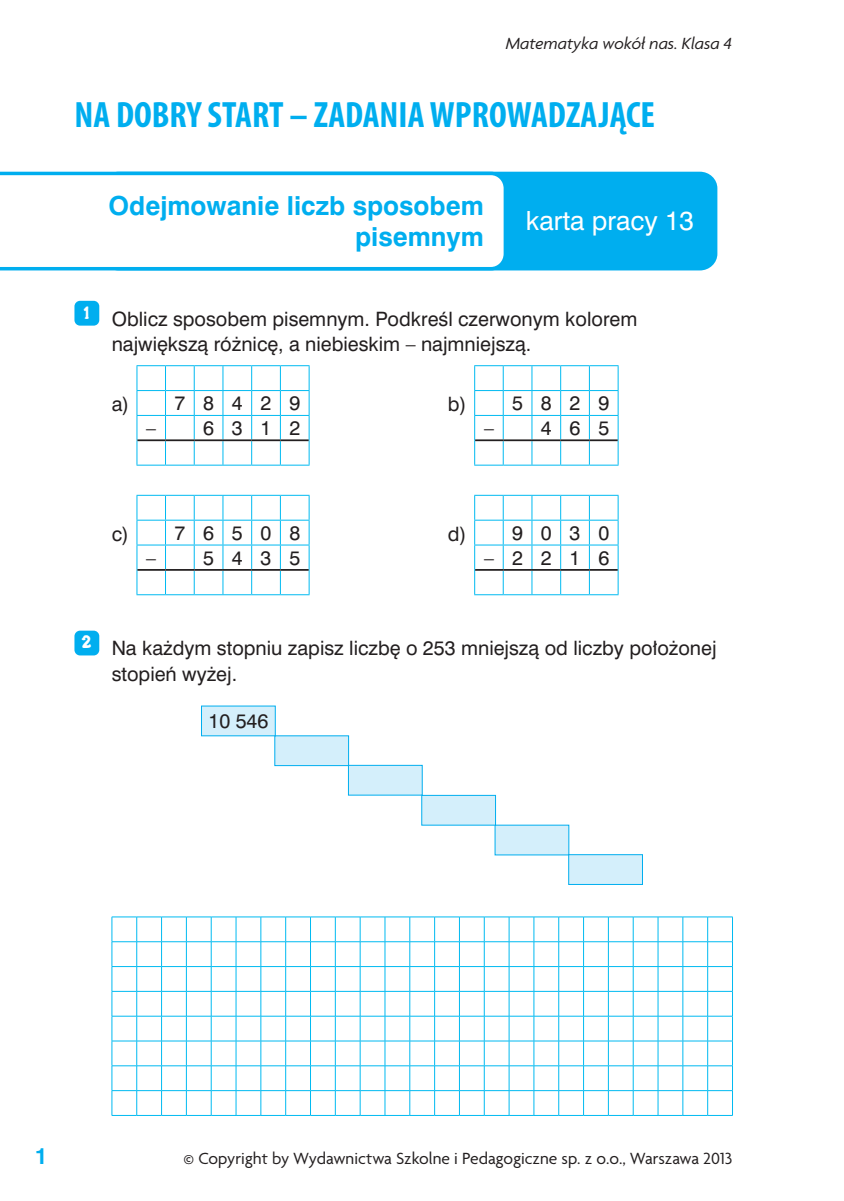
<style>
.page{position:relative;width:844px;height:1201px;background:#fff}
.page>*{position:absolute;margin:0;border:0;box-sizing:border-box;transform-origin:0 0}
.t1{font:700 condensed 36.75px "Myriad Pro";color:#00aeef}
.t2{font:700 24.5px/31.5px "Swis 721 PL";color:#00aeef;text-align:right}
.t3{font:24.5px "Swis 721 PL";color:#fff}
.t4{font:700 21px "Swis 721 PL";color:#00aeef}
.Zadanie{font:18.38px/25.4px "Swis 721 PL";color:#231f20}
.Zadanie-2{font:18.38px/24.7px "Swis 721 PL";letter-spacing:.97em;color:#231f20;text-align:right}
.Zadanie_dalej{font:18.38px "Swis 721 PL";color:#231f20}
.t5{font:17.5px "Agenda Pl";color:#231f20}
.t6{font:italic 17.5px "Agenda Pl";color:#231f20}
.t7{font:17.5px "Ariendezze";color:#fff}
</style>
<div class="page">
<div style="left:103px;top:173px;width:612px;height:96px;background:#00aeef;border-radius:15px"></div>
<div style="left:101px;top:172px;width:616px;height:98px;border:4px solid #00aeef;border-radius:15px"></div>
<svg style="left:0;top:172px;width:507px;height:98px"></svg>
<svg style="left:136px;top:365px;width:173px;height:101px"></svg>
<hr style="left:137px;top:439px;width:28px;height:2px;background:#231f20">
<hr style="left:165px;top:439px;width:29px;height:2px;background:#231f20">
<hr style="left:194px;top:439px;width:29px;height:2px;background:#231f20">
<hr style="left:223px;top:439px;width:28px;height:2px;background:#231f20">
<hr style="left:251px;top:439px;width:29px;height:2px;background:#231f20">
<hr style="left:280px;top:439px;width:28px;height:2px;background:#231f20">
<svg style="left:474px;top:365px;width:144px;height:101px"></svg>
<hr style="left:475px;top:439px;width:28px;height:2px;background:#231f20">
<hr style="left:503px;top:439px;width:29px;height:2px;background:#231f20">
<hr style="left:532px;top:439px;width:28px;height:2px;background:#231f20">
<hr style="left:560px;top:439px;width:29px;height:2px;background:#231f20">
<hr style="left:589px;top:439px;width:28px;height:2px;background:#231f20">
<svg style="left:136px;top:495px;width:173px;height:100px"></svg>
<hr style="left:137px;top:569px;width:28px;height:2px;background:#231f20">
<hr style="left:165px;top:569px;width:29px;height:2px;background:#231f20">
<hr style="left:194px;top:569px;width:29px;height:2px;background:#231f20">
<hr style="left:223px;top:569px;width:28px;height:2px;background:#231f20">
<hr style="left:251px;top:569px;width:29px;height:2px;background:#231f20">
<hr style="left:280px;top:569px;width:28px;height:2px;background:#231f20">
<svg style="left:474px;top:495px;width:144px;height:100px"></svg>
<hr style="left:475px;top:569px;width:28px;height:2px;background:#231f20">
<hr style="left:503px;top:569px;width:29px;height:2px;background:#231f20">
<hr style="left:532px;top:569px;width:28px;height:2px;background:#231f20">
<hr style="left:560px;top:569px;width:29px;height:2px;background:#231f20">
<hr style="left:589px;top:569px;width:28px;height:2px;background:#231f20">
<div style="left:494px;top:824px;width:75px;height:31px;background:#d4effb"></div>
<div style="left:274px;top:735px;width:75px;height:31px;background:#d4effb;border:1px solid #00aeef"></div>
<div style="left:568px;top:854px;width:74px;height:31px;background:#d4effb;border:1px solid #00aeef"></div>
<div style="left:348px;top:765px;width:74px;height:30px;background:#d4effb;border:1px solid #00aeef"></div>
<div style="left:421px;top:795px;width:75px;height:30px;background:#d4effb;border:1px solid #00aeef"></div>
<div style="left:201px;top:706px;width:74px;height:30px;background:#d4effb"></div>
<div style="left:201px;top:705px;width:75px;height:31px;border:1px solid #00aeef"></div>
<svg style="left:112px;top:916px;width:621px;height:200px"></svg>
<div style="left:74px;top:301px;width:25px;height:24px;background:#00aeef;border-radius:6px"></div>
<div style="left:74px;top:630px;width:25px;height:25px;background:#00aeef;border-radius:6px"></div>
<p class="t6" style="left:505px;top:33px;width:228px">Matematyka wokół nas. Klasa 4</p>
<p class="t1" style="left:74px;top:92px;width:582px">NA DOBRY START – ZADANIA WPROWADZAJĄCE</p>
<p class="t2" style="left:108px;top:189px;width:376px">Odejmowanie liczb sposobem pisemnym</p>
<p class="t3" style="left:525px;top:205px;width:169px">karta pracy 13</p>
<p class="t7" style="left:83px;top:301px;width:8px">1</p>
<p class="Zadanie" style="left:112px;top:306px;width:527px">Oblicz sposobem pisemnym. Podkreśl czerwonym kolorem największą różnicę, a niebieskim – najmniejszą.</p>
<p class="Zadanie_dalej" style="left:112px;top:392px;width:19px">a)</p>
<p class="Zadanie" style="left:174px;top:390px;width:127px">78429</p>
<p class="Zadanie" style="left:146px;top:415px;width:11px">–</p>
<p class="Zadanie" style="left:203px;top:415px;width:98px">6312</p>
<p class="Zadanie_dalej" style="left:448px;top:392px;width:20px">b)</p>
<p class="Zadanie" style="left:512px;top:390px;width:98px">5829</p>
<p class="Zadanie" style="left:484px;top:415px;width:11px">–</p>
<p class="Zadanie" style="left:540px;top:415px;width:70px">465</p>
<p class="Zadanie_dalej" style="left:112px;top:521px;width:19px">c)</p>
<p class="Zadanie" style="left:174px;top:520px;width:127px">76508</p>
<p class="Zadanie" style="left:146px;top:544px;width:11px">–</p>
<p class="Zadanie" style="left:203px;top:544px;width:98px">5435</p>
<p class="Zadanie_dalej" style="left:448px;top:521px;width:20px">d)</p>
<p class="Zadanie-2" style="left:484px;top:520px;width:127px">9030 –2216</p>
<p class="t7" style="left:82px;top:630px;width:11px">2</p>
<p class="Zadanie" style="left:112px;top:635px;width:606px">Na każdym stopniu zapisz liczbę o 253 mniejszą od liczby położonej stopień wyżej.</p>
<p class="Zadanie" style="left:208px;top:708px;width:61px">10 546</p>
<p class="t4" style="left:35px;top:1142px;width:14px">1</p>
<p class="t5" style="left:183px;top:1147px;width:550px">© Copyright by Wydawnictwa Szkolne i Pedagogiczne sp. z o.o., Warszawa 2013</p>
</div>
